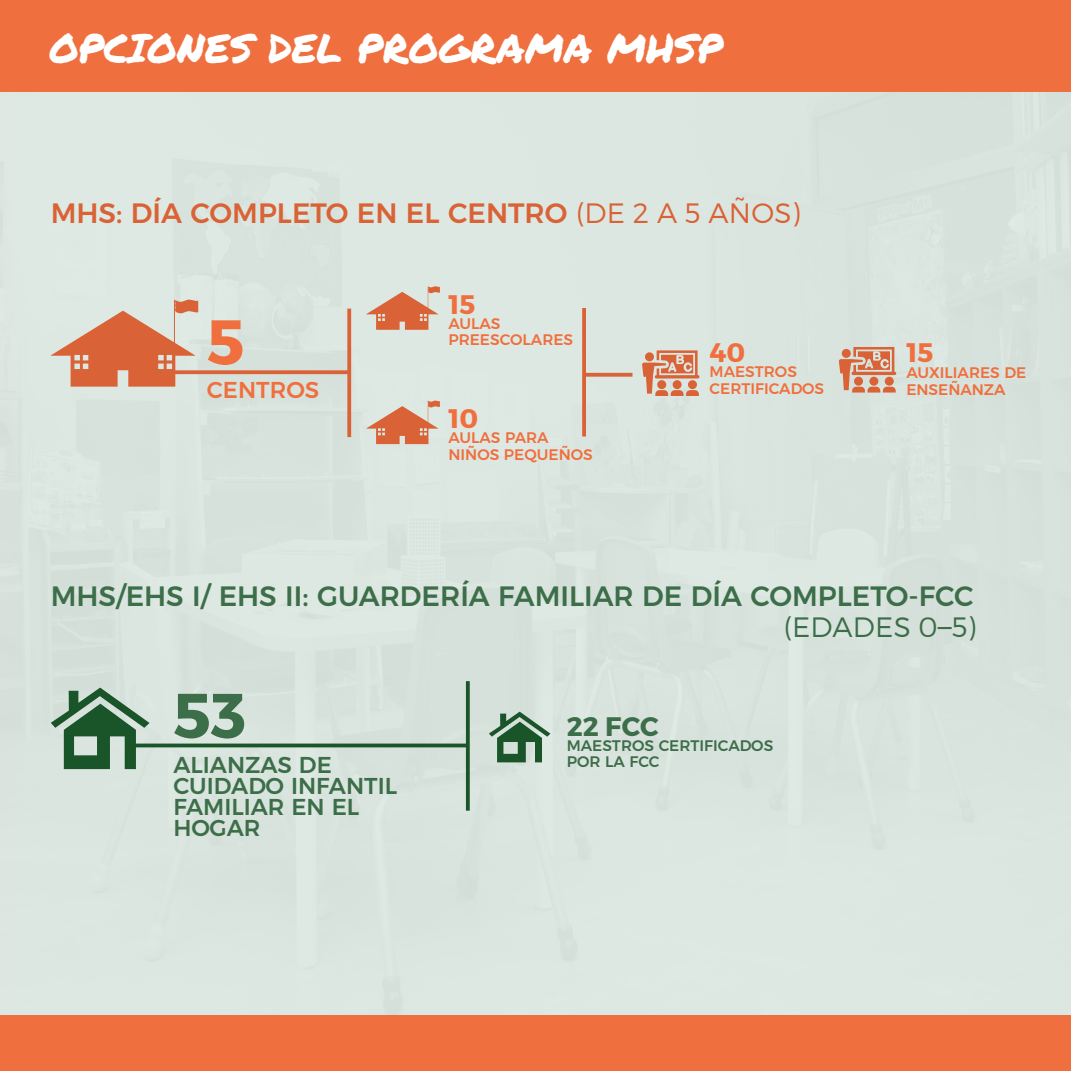
<style>
.page{position:relative;width:1071px;height:1071px;background:#fff}
.page>*{position:absolute;margin:0;border:0;box-sizing:border-box;transform-origin:0 0}
.t1{font:700 63.18px "Montserrat";color:#3c6e49}
.t2{font:700 63.18px "Montserrat";color:#f06f3e}
.t3{font:40.25px "Permanent Marker";color:#fff}
.t4{font:500 28px "Montserrat";color:#3c6e49}
.t5{font:500 28px "Montserrat";color:#d96236}
.t6{font:300 28px "Montserrat";letter-spacing:.01em;color:#3c6e49}
.t7{font:700 26.78px "Montserrat";color:#f06f3e}
.t8{font:700 26.78px "Montserrat";color:#3c6e49}
.t9{font:500 22.93px/21px "Montserrat";color:#3c6e49}
.t10{font:500 22.93px "Montserrat";color:#f06f3e}
.t11{font:500 15.22px/17.5px "Montserrat";color:#f06f3e}
.t12{font:500 15.22px "Montserrat";color:#3c6e49}
.s1{font-weight:300}
.s2{font-family:"Futura Std";font-weight:500}
</style>
<div class="page">
<div style="left:0;top:91px;width:1071px;height:925px;background:#dce5df"></div>
<div style="left:0;top:0;width:1071px;height:91px;background:#f06f3e"></div>
<svg style="left:51px;top:299px;width:147px;height:88px;background:#dba58c"></svg>
<svg style="left:366px;top:286px;width:74px;height:44px;background:#dba58d"></svg>
<svg style="left:366px;top:400px;width:74px;height:44px;background:#dba68d"></svg>
<svg style="left:347px;top:309px;width:4px;height:128px"></svg>
<svg style="left:135px;top:370px;width:214px;height:4px"></svg>
<svg style="left:586px;top:373px;width:47px;height:4px"></svg>
<svg style="left:642px;top:350px;width:57px;height:46px;background:#da9b7f"></svg>
<svg style="left:839px;top:347px;width:57px;height:46px;background:#d8997e"></svg>
<svg style="left:582px;top:308px;width:4px;height:129px"></svg>
<svg style="left:51px;top:688px;width:99px;height:81px;background:#7e9f87"></svg>
<svg style="left:489px;top:712px;width:61px;height:50px;background:#7d9e86"></svg>
<svg style="left:466px;top:681px;width:4px;height:130px"></svg>
<hr style="left:134px;top:744px;width:335px;height:3px;background:#1a5429">
<div style="left:0;top:1016px;width:1071px;height:55px;background:#f06f3e"></div>
<p class="t3" style="left:49px;top:18px;width:675px">OPCIONES DEL PROGRAMA MHSP</p>
<p class="t5" style="left:51px;top:191px;width:751px">MHS: DÍA COMPLETO EN EL CENTRO <span class="s1">(DE 2 A 5 AÑOS)</span></p>
<p class="t2" style="left:207px;top:303px;width:39px">5</p>
<p class="t10" style="left:207px;top:371px;width:114px">CENTROS</p>
<p class="t7" style="left:448px;top:288px;width:28px">15</p>
<p class="t11" style="left:448px;top:313px;width:54px">AULAS</p>
<p class="t11" style="left:448px;top:329px;width:126px">PREESCOLARES</p>
<p class="t7" style="left:448px;top:402px;width:31px">10</p>
<p class="t11" style="left:448px;top:428px;width:102px">AULAS PARA</p>
<p class="t11" style="left:448px;top:445px;width:146px">NIÑOS PEQUEÑOS</p>
<p class="t7" style="left:710px;top:336px;width:37px">40</p>
<p class="t11" style="left:710px;top:361px;width:116px">MAESTROS<br>CERTIFICADOS</p>
<p class="t7" style="left:906px;top:336px;width:28px">15</p>
<p class="t11" style="left:906px;top:362px;width:122px">AUXILIARES DE</p>
<p class="t11" style="left:906px;top:380px;width:101px">ENSEÑANZA</p>
<p class="t4" style="left:51px;top:574px;width:924px">MHS/EHS I/ EHS II: GUARDERÍA FAMILIAR DE DÍA COMPLETO-FCC</p>
<p class="t6" style="left:783px;top:610px;width:195px">(EDADES 0<span class="s2">–</span>5)</p>
<p class="t1" style="left:173px;top:676px;width:74px">53</p>
<p class="t9" style="left:173px;top:752px;width:225px">ALIANZAS DE<br>CUIDADO INFANTIL<br>FAMILIAR EN EL<br>HOGAR</p>
<p class="t8" style="left:567px;top:710px;width:93px">22 FCC</p>
<p class="t12" style="left:567px;top:733px;width:208px">MAESTROS CERTIFICADOS</p>
<p class="t12" style="left:567px;top:749px;width:94px">POR LA FCC</p>
</div>
